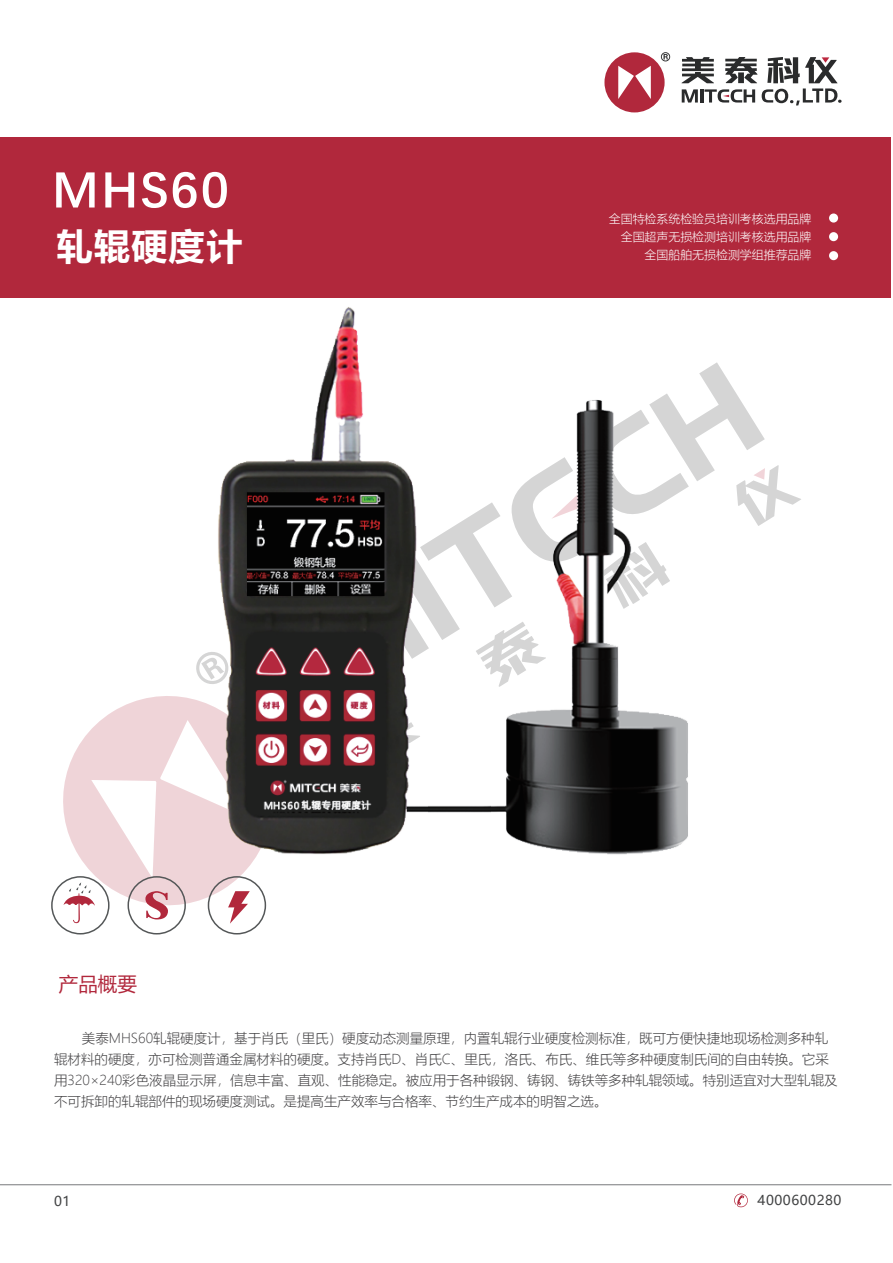
<style>
.page{position:relative;width:893px;height:1263px;background:#fff}
.page>*{position:absolute;margin:0;border:0;box-sizing:border-box;transform-origin:0 0}
.t1{font:700 51px "Deng Xian";letter-spacing:.04em;color:#fff}
.t2{font:700 36px "Microsoft Ya Hei";letter-spacing:.04em;color:#fff}
.t3{font:19.5px "Microsoft Ya Hei";color:#b1283c}
.t4{font:300 13.5px/21px "Microsoft Ya Hei";color:#424143}
.t5{font:13.5px "Microsoft Ya Hei";letter-spacing:.04em;color:#424344}
.t6{font:300 11.85px/18.3px "Microsoft Ya Hei";color:#fff;text-align:right}
</style>
<div class="page">
<svg style="left:661px;top:52px;width:9px;height:9px"></svg>
<div style="left:604px;top:52px;width:61px;height:60px;background:#b1283c;border-radius:50%"></div>
<svg style="left:618px;top:66px;width:33px;height:33px"></svg>
<svg style="left:681px;top:57px;width:161px;height:48px"></svg>
<svg style="left:734px;top:1193px;width:14px;height:14px"></svg>
<div style="left:0;top:137px;width:891px;height:160px;background:#b1283c"></div>
<div style="left:829px;top:213px;width:9px;height:10px;background:#fff;border-radius:50%"></div>
<div style="left:829px;top:232px;width:9px;height:9px;background:#fff;border-radius:50%"></div>
<div style="left:829px;top:251px;width:9px;height:9px;background:#fff;border-radius:50%"></div>
<img style="left:66px;top:297px;width:708px;height:638px">
<h1 class="t1" style="left:52px;top:155px;width:179px">MHS60</h1>
<h2 class="t2" style="left:57px;top:221px;width:187px">轧辊硬度计</h2>
<h3 class="t3" style="left:59px;top:970px;width:80px">产品概要</h3>
<p class="t6" style="left:609px;top:209px;width:204px">全国特检系统检验员培训考核选用品牌全国超声无损检测培训考核选用品牌全国船舶无损检测学组推荐品牌</p>
<p class="t4" style="left:54px;top:1028px;width:785px;text-indent:28px">美泰MHS60轧辊硬度计，基于肖氏（里氏）硬度动态测量原理，内置轧辊行业硬度检测标准，既可方便快捷地现场检测多种轧辊材料的硬度，亦可检测普通金属材料的硬度。支持肖氏D、肖氏C、里氏，洛氏、布氏、维氏等多种硬度制氏间的自由转换。它采用320×240彩色液晶显示屏，信息丰富、直观、性能稳定。被应用于各种锻钢、铸钢、铸铁等多种轧辊领域。特别适宜对大型轧辊及不可拆卸的轧辊部件的现场硬度测试。是提高生产效率与合格率、节约生产成本的明智之选。</p>
<p class="t5" style="left:54px;top:1192px;width:18px">01</p>
<p class="t5" style="left:757px;top:1191px;width:85px">4000600280</p>
</div>
